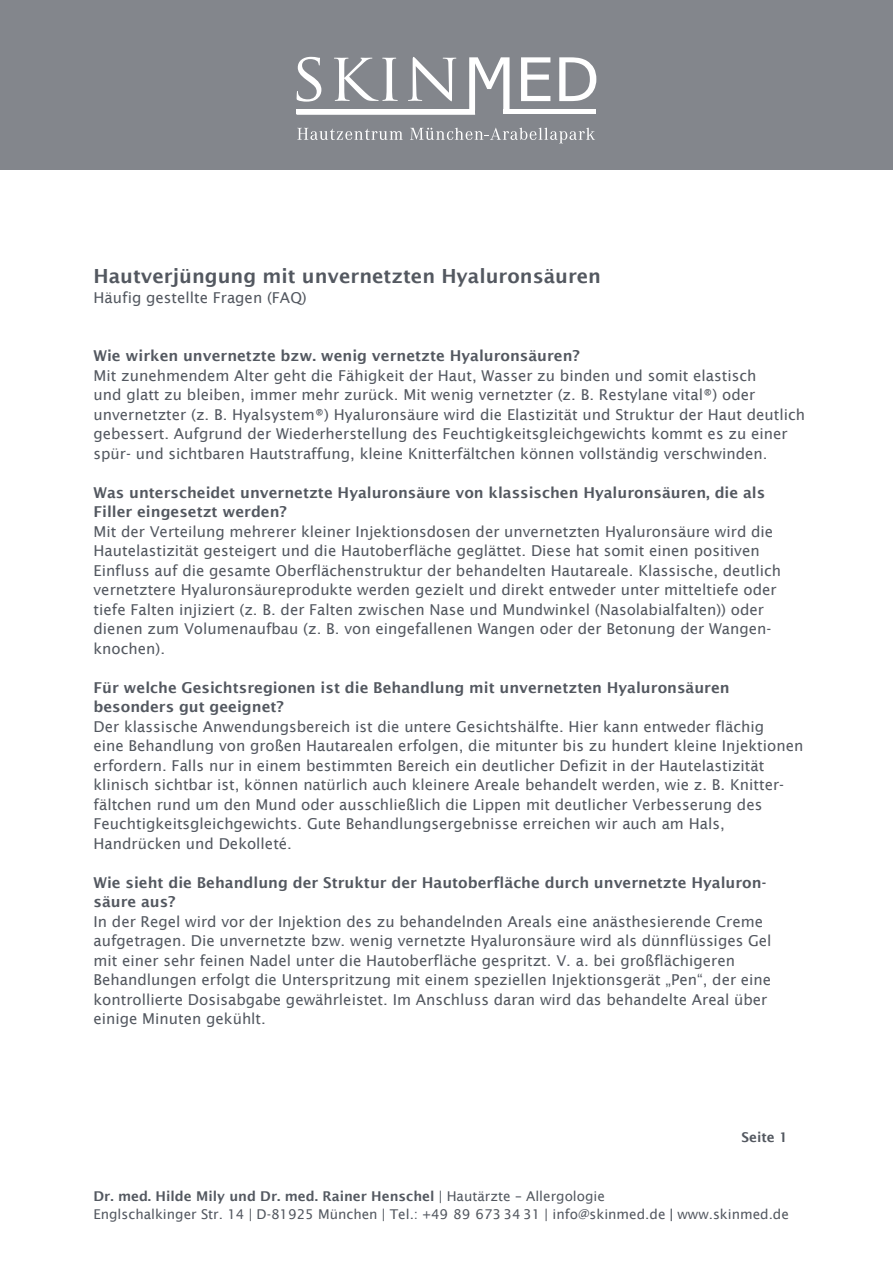
<style>
.page{position:relative;width:893px;height:1263px;background:#fff}
.page>*{position:absolute;margin:0;border:0;box-sizing:border-box;transform-origin:0 0}
.t1{font:600 19.5px "Lucida Sans";color:#535860}
.t2{font:15px/19.5px "Lucida Sans";color:#535860}
.t3{font:600 15px/19.5px "Lucida Sans";color:#535860}
.t4{font:13.5px/18px "Lucida Sans";color:#535860}
.t5{font:600 13.5px "Lucida Sans";color:#535860}
.s1{font-weight:600}
</style>
<div class="page">
<div style="left:0;top:0;width:893px;height:170px;background:#83868c"></div>
<svg style="left:297px;top:57px;width:24px;height:45px"></svg>
<svg style="left:334px;top:58px;width:64px;height:43px"></svg>
<svg style="left:408px;top:57px;width:48px;height:44px"></svg>
<svg style="left:469px;top:57px;width:41px;height:52px"></svg>
<svg style="left:521px;top:57px;width:29px;height:44px"></svg>
<svg style="left:559px;top:57px;width:37px;height:44px"></svg>
<div style="left:297px;top:109px;width:178px;height:5px;background:#fff"></div>
<div style="left:503px;top:109px;width:93px;height:5px;background:#fff"></div>
<svg style="left:297px;top:128px;width:106px;height:12px"></svg>
<svg style="left:410px;top:127px;width:185px;height:16px"></svg>
<h1 class="t1" style="left:94px;top:264px;width:509px">Hautverjüngung mit unvernetzten Hyaluronsäuren</h1>
<p class="t2" style="left:94px;top:287px;width:215px">Häufig gestellte Fragen (FAQ)</p>
<p class="t3" style="left:94px;top:346px;width:488px">Wie wirken unvernetzte bzw. wenig vernetzte Hyaluronsäuren?</p>
<p class="t2" style="left:94px;top:365px;width:713px">Mit zunehmendem Alter geht die Fähigkeit der Haut, Wasser zu binden und somit elastisch<br>und glatt zu bleiben, immer mehr zurück. Mit wenig vernetzter (z. B. Restylane vital®) oder unvernetzter (z. B. Hyalsystem®) Hyaluronsäure wird die Elastizität und Struktur der Haut deutlich gebessert. Aufgrund der Wiederherstellung des Feuchtigkeitsgleichgewichts kommt es zu einer spür- und sichtbaren Hautstraffung, kleine Knitterfältchen können vollständig verschwinden.</p>
<p class="t3" style="left:94px;top:482px;width:673px">Was unterscheidet unvernetzte Hyaluronsäure von klassischen Hyaluronsäuren, die als<br>Filler eingesetzt werden?</p>
<p class="t2" style="left:94px;top:521px;width:689px">Mit der Verteilung mehrerer kleiner Injektionsdosen der unvernetzten Hyaluronsäure wird die Hautelastizität gesteigert und die Hautoberfläche geglättet. Diese hat somit einen positiven Einfluss auf die gesamte Oberflächenstruktur der behandelten Hautareale. Klassische, deutlich vernetztere Hyaluronsäureprodukte werden gezielt und direkt entweder unter mitteltiefe oder tiefe Falten injiziert (z. B. der Falten zwischen Nase und Mundwinkel (Nasolabialfalten)) oder dienen zum Volumenaufbau (z. B. von eingefallenen Wangen oder der Betonung der Wangen&shy;knochen).</p>
<p class="t3" style="left:94px;top:677px;width:638px">Für welche Gesichtsregionen ist die Behandlung mit unvernetzten Hyaluronsäuren besonders gut geeignet?</p>
<p class="t2" style="left:94px;top:716px;width:711px">Der klassische Anwendungsbereich ist die untere Gesichtshälfte. Hier kann entweder flächig<br>eine Behandlung von großen Hautarealen erfolgen, die mitunter bis zu hundert kleine Injektionen erfordern. Falls nur in einem bestimmten Bereich ein deutlicher Defizit in der Hautelastizität klinisch sichtbar ist, können natürlich auch kleinere Areale behandelt werden, wie z. B. Knitter&shy;fältchen rund um den Mund oder ausschließlich die Lippen mit deutlicher Verbesserung des Feuchtigkeitsgleichgewichts. Gute Behandlungsergebnisse erreichen wir auch am Hals, Handrücken und Dekolleté.</p>
<p class="t3" style="left:94px;top:872px;width:674px">Wie sieht die Behandlung der Struktur der Hautoberfläche durch unvernetzte Hyaluron&shy;säure aus?</p>
<p class="t2" style="left:94px;top:911px;width:680px">In der Regel wird vor der Injektion des zu behandelnden Areals eine anästhesierende Creme aufgetragen. Die unvernetzte bzw. wenig vernetzte Hyaluronsäure wird als dünnflüssiges Gel mit einer sehr feinen Nadel unter die Hautoberfläche gespritzt. V. a. bei großflächigeren Behandlungen erfolgt die Unterspritzung mit einem speziellen Injektionsgerät „Pen“, der eine kontrollierte Dosisabgabe gewährleistet. Im Anschluss daran wird das behandelte Areal über einige Minuten gekühlt.</p>
<p class="t5" style="left:741px;top:1128px;width:48px">Seite 1</p>
<p class="t4" style="left:94px;top:1187px;width:697px"><span class="s1">Dr. med. Hilde Mily und Dr. med. Rainer Henschel</span> | Hautärzte – Allergologie<br>Englschalkinger Str. 14 | D-81925 München | Tel.: +49 89 673 34 31 | info@skinmed.de <span class="s1">|</span> www.skinmed.de</p>
</div>
